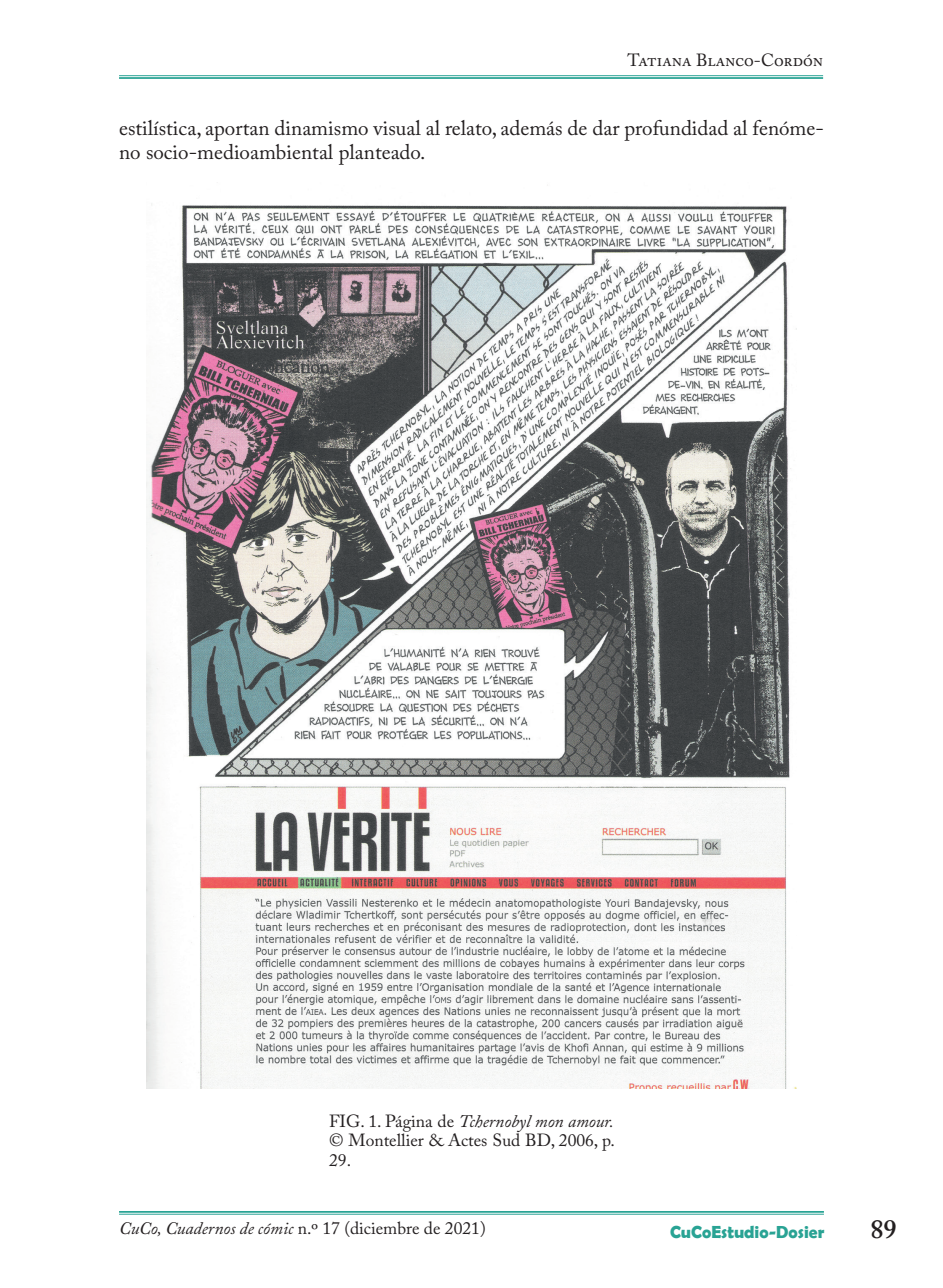
<style>
.page{position:relative;width:943px;height:1288px;background:#fff}
.page>*{position:absolute;margin:0;border:0;box-sizing:border-box;transform-origin:0 0}
.t1{font:600 26.25px "Adobe Caslon Pro";color:#231f20}
.t2{font:21px/24.5px "Adobe Caslon Pro";color:#231f20}
.t3{font:17.5px/19.2px "Adobe Caslon Pro";color:#231f20;text-align:justify}
.t4{font:700 17.5px "Berlin Sans FB Demi";color:#29a394}
.s1{font-style:italic}
</style>
<div class="page">
<hr style="left:119px;top:1211px;width:705px;height:2px;background:#29a394">
<hr style="left:119px;top:1214px;width:705px;height:1px;background:#29a394">
<hr style="left:119px;top:75px;width:704px;height:1px;background:#29a394">
<hr style="left:119px;top:77px;width:704px;height:2px;background:#29a394">
<img style="left:147px;top:185px;width:649px;height:904px">
<p class="t3" style="left:627px;top:51px;width:197px">Tatiana Blanco-Cordón</p>
<p class="t2" style="left:119px;top:115px;width:706px">estilística, aportan dinamismo visual al relato, además de dar profundidad al fenóme&shy;no socio-medioambiental planteado.</p>
<p class="t3" style="left:329px;top:1111px;width:287px">FIG. 1. Página de <span class="s1">Tchernobyl mon amour. </span>© Montellier &amp; Actes Sud BD, 2006, p.<br>29.</p>
<p class="t3" style="left:119px;top:1219px;width:368px"><span class="s1">CuCo, Cuadernos de cómic</span> n.º 17 (diciembre de 2021)</p>
<p class="t4" style="left:670px;top:1222px;width:156px">CuCoEstudio-Dosier</p>
<h1 class="t1" style="left:870px;top:1214px;width:28px">89</h1>
</div>
